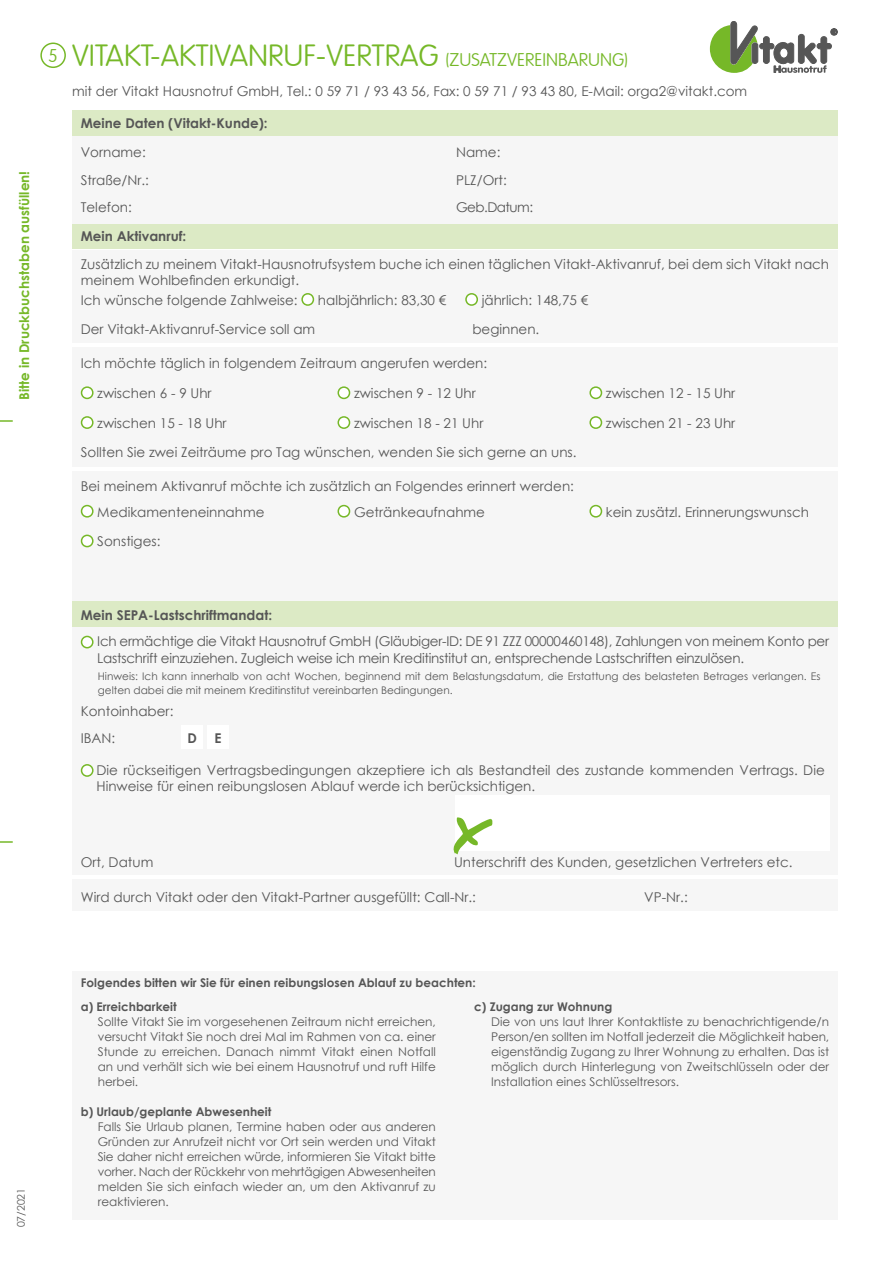
<style>
.page{position:relative;width:893px;height:1263px;background:#fff}
.page>*{position:absolute;margin:0;border:0;box-sizing:border-box;transform-origin:0 0}
.t1{font:100 30px "VAG Rounded LT Pro";color:#76b828}
.t2{font:100 18px "VAG Rounded LT Pro";color:#76b828}
.t3{font:13.5px/16.5px "Century Gothic";color:#565656}
.t4{font:13.5px/16.5px "Century Gothic";letter-spacing:-.02em;color:#565656}
.t5{font:700 13.5px "Century Gothic";color:#565656}
.t6{font:700 13.5px "Century Gothic";color:#76b828}
.t7{font:13.5px "Century Gothic";letter-spacing:-.04em;color:#565656}
.t8{font:12px/15px "Century Gothic";color:#565656;text-align:justify}
.t9{font:700 12px "Century Gothic";color:#565656}
.t10{font:10.5px/13.5px "Century Gothic";color:#565656}
.s1{font-size:18px}
</style>
<div class="page">
<svg style="left:0;top:420px;width:13px;height:2px"></svg>
<svg style="left:0;top:841px;width:13px;height:2px"></svg>
<svg style="left:710px;top:21px;width:127px;height:52px"></svg>
<div style="left:72px;top:501px;width:766px;height:101px;background:#f6f6f6"></div>
<div style="left:72px;top:223px;width:766px;height:26px;background:#dceac5"></div>
<div style="left:72px;top:250px;width:766px;height:64px;background:#f6f6f6"></div>
<svg style="left:301px;top:293px;width:14px;height:13px"></svg>
<svg style="left:465px;top:293px;width:13px;height:13px"></svg>
<div style="left:72px;top:111px;width:766px;height:25px;background:#dceac5"></div>
<div style="left:40px;top:43px;width:26px;height:25px;border:2px solid #76b828;border-radius:50%"></div>
<div style="left:72px;top:136px;width:766px;height:87px;background:#f6f6f6"></div>
<div style="left:72px;top:377px;width:261px;height:30px;background:#f6f6f6"></div>
<svg style="left:80px;top:386px;width:14px;height:14px"></svg>
<div style="left:329px;top:377px;width:252px;height:30px;background:#f6f6f6"></div>
<svg style="left:337px;top:386px;width:14px;height:14px"></svg>
<div style="left:581px;top:377px;width:257px;height:30px;background:#f6f6f6"></div>
<svg style="left:589px;top:386px;width:14px;height:14px"></svg>
<div style="left:72px;top:407px;width:261px;height:30px;background:#f6f6f6"></div>
<svg style="left:80px;top:416px;width:14px;height:13px"></svg>
<div style="left:329px;top:407px;width:252px;height:30px;background:#f6f6f6"></div>
<svg style="left:337px;top:416px;width:14px;height:13px"></svg>
<div style="left:581px;top:407px;width:257px;height:30px;background:#f6f6f6"></div>
<svg style="left:589px;top:416px;width:14px;height:13px"></svg>
<div style="left:72px;top:348px;width:766px;height:29px;background:#f6f6f6"></div>
<div style="left:72px;top:314px;width:766px;height:29px;background:#f6f6f6"></div>
<div style="left:72px;top:437px;width:766px;height:30px;background:#f6f6f6"></div>
<div style="left:72px;top:471px;width:766px;height:30px;background:#f6f6f6"></div>
<div style="left:72px;top:627px;width:766px;height:248px;background:#f6f6f6"></div>
<div style="left:72px;top:602px;width:766px;height:25px;background:#dceac5"></div>
<div style="left:82px;top:636px;width:11px;height:12px;background:#fff;border-radius:50%"></div>
<div style="left:81px;top:636px;width:13px;height:12px;border:2px solid #76b828;border-radius:50%"></div>
<div style="left:182px;top:726px;width:21px;height:23px;background:#fff"></div>
<div style="left:207px;top:726px;width:22px;height:23px;background:#fff"></div>
<div style="left:82px;top:765px;width:11px;height:11px;background:#fff;border-radius:50%"></div>
<div style="left:81px;top:764px;width:13px;height:13px;border:2px solid #76b828;border-radius:50%"></div>
<div style="left:72px;top:879px;width:766px;height:32px;background:#f6f6f6"></div>
<div style="left:455px;top:796px;width:374px;height:55px;background:#fff"></div>
<svg style="left:453px;top:817px;width:40px;height:37px"></svg>
<div style="left:72px;top:986px;width:766px;height:233px;background:#f6f6f6"></div>
<div style="left:72px;top:972px;width:766px;height:21px;background:#f6f6f6"></div>
<svg style="left:80px;top:504px;width:14px;height:14px"></svg>
<svg style="left:337px;top:504px;width:14px;height:14px"></svg>
<svg style="left:80px;top:534px;width:14px;height:14px"></svg>
<svg style="left:589px;top:504px;width:14px;height:14px"></svg>
<p class="t6" style="left:14px;top:400px;width:230px;rotate:-90deg">Bitte in Druckbuchstaben ausfüllen!</p>
<h2 class="t2" style="left:48px;top:46px;width:11px">5</h2>
<h1 class="t1" style="left:72px;top:38px;width:557px">VITAKT-AKTIVANRUF-VERTRAG <span class="s1">(ZUSATZVEREINBARUNG)</span></h1>
<p class="t3" style="left:72px;top:82px;width:676px">mit der Vitakt Hausnotruf GmbH, Tel.: 0 59 71 / 93 43 56, Fax: 0 59 71 / 93 43 80, E-Mail: orga2@vitakt.com</p>
<p class="t5" style="left:81px;top:113px;width:188px">Meine Daten (Vitakt-Kunde):</p>
<p class="t3" style="left:81px;top:138px;width:70px;line-height:27.6px">Vorname:<br>Straße/Nr.:</p>
<p class="t3" style="left:456px;top:144px;width:46px">Name:</p>
<p class="t3" style="left:456px;top:171px;width:52px">PLZ/Ort:</p>
<p class="t3" style="left:81px;top:199px;width:53px">Telefon:</p>
<p class="t7" style="left:456px;top:198px;width:79px">Geb.Datum:</p>
<p class="t5" style="left:81px;top:226px;width:107px">Mein Aktivanruf:</p>
<p class="t3" style="left:81px;top:255px;width:750px">Zusätzlich zu meinem Vitakt-Hausnotrufsystem buche ich einen täglichen Vitakt-Aktivanruf, bei dem sich Vitakt nach meinem Wohlbefinden erkundigt.</p>
<p class="t3" style="left:81px;top:291px;width:218px">Ich wünsche folgende Zahlweise:</p>
<p class="t3" style="left:318px;top:291px;width:130px">halbjährlich: 83,30 €</p>
<p class="t3" style="left:482px;top:291px;width:108px">jährlich: 148,75 €</p>
<p class="t3" style="left:81px;top:320px;width:236px">Der Vitakt-Aktivanruf-Service soll am</p>
<p class="t3" style="left:472px;top:320px;width:68px">beginnen.</p>
<p class="t3" style="left:81px;top:354px;width:408px">Ich möchte täglich in folgendem Zeitraum angerufen werden:</p>
<p class="t3" style="left:97px;top:385px;width:116px">zwischen 6 - 9 Uhr</p>
<p class="t3" style="left:354px;top:385px;width:123px">zwischen 9 - 12 Uhr</p>
<p class="t3" style="left:606px;top:385px;width:131px">zwischen 12 - 15 Uhr</p>
<p class="t3" style="left:97px;top:414px;width:131px">zwischen 15 - 18 Uhr</p>
<p class="t3" style="left:354px;top:414px;width:131px">zwischen 18 - 21 Uhr</p>
<p class="t3" style="left:606px;top:414px;width:131px">zwischen 21 - 23 Uhr</p>
<p class="t3" style="left:81px;top:443px;width:497px">Sollten Sie zwei Zeiträume pro Tag wünschen, wenden Sie sich gerne an uns.</p>
<p class="t3" style="left:81px;top:477px;width:495px">Bei meinem Aktivanruf möchte ich zusätzlich an Folgendes erinnert werden:</p>
<p class="t3" style="left:97px;top:503px;width:169px">Medikamenteneinnahme</p>
<p class="t3" style="left:354px;top:503px;width:132px">Getränkeaufnahme</p>
<p class="t3" style="left:97px;top:533px;width:65px">Sonstiges:</p>
<p class="t3" style="left:606px;top:503px;width:205px">kein zusätzl. Erinnerungswunsch</p>
<p class="t5" style="left:81px;top:604px;width:193px">Mein SEPA-Lastschriftmandat:</p>
<p class="t4" style="left:97px;top:633px;width:733px">Ich ermächtige die Vitakt Hausnotruf GmbH (Gläubiger-ID: DE 91 ZZZ 00000460148), Zahlungen von meinem Konto per<br>Lastschrift einzuziehen. Zugleich weise ich mein Kreditinstitut an, entsprechende Lastschriften einzulösen.</p>
<p class="t10" style="left:98px;top:670px;width:724px">Hinweis: Ich kann innerhalb von acht Wochen, beginnend mit dem Belastungsdatum, die Erstattung des belasteten Betrages verlangen. Es gelten dabei die mit meinem Kreditinstitut vereinbarten Bedingungen.</p>
<p class="t3" style="left:81px;top:697px;width:94px;line-height:26.7px">Kontoinhaber:<br>IBAN:</p>
<p class="t3" style="left:96px;top:761px;width:730px">Die rückseitigen Vertragsbedingungen akzeptiere ich als Bestandteil des zustande kommenden Vertrags. Die<br>Hinweise für einen reibungslosen Ablauf werde ich berücksichtigen.</p>
<p class="t5" style="left:187px;top:727px;width:11px">D</p>
<p class="t5" style="left:214px;top:727px;width:9px">E</p>
<p class="t3" style="left:81px;top:853px;width:74px">Ort, Datum</p>
<p class="t3" style="left:454px;top:853px;width:340px">Unterschrift des Kunden, gesetzlichen Vertreters etc.</p>
<p class="t3" style="left:81px;top:888px;width:397px">Wird durch Vitakt oder den Vitakt-Partner ausgefüllt: Call-Nr.:</p>
<p class="t3" style="left:644px;top:888px;width:45px">VP-Nr.:</p>
<p class="t10" style="left:14px;top:1227px;width:41px;rotate:-90deg">07/2021</p>
<p class="t9" style="left:81px;top:973px;width:397px">Folgendes bitten wir Sie für einen reibungslosen Ablauf zu beachten:</p>
<p class="t9" style="left:81px;top:997px;width:97px">a) Erreichbarkeit</p>
<p class="t8" style="left:98px;top:1013px;width:340px">Sollte Vitakt Sie im vorgesehenen Zeitraum nicht erreichen, versucht Vitakt Sie noch drei Mal im Rahmen von ca. einer Stunde zu erreichen. Danach nimmt Vitakt einen Notfall an und verhält sich wie bei einem Hausnotruf und ruft Hilfe herbei.</p>
<p class="t9" style="left:81px;top:1102px;width:192px">b) Urlaub/geplante Abwesenheit</p>
<p class="t8" style="left:98px;top:1118px;width:340px">Falls Sie Urlaub planen, Termine haben oder aus anderen Gründen zur Anrufzeit nicht vor Ort sein werden und Vitakt Sie daher nicht erreichen würde, informieren Sie Vitakt bitte vorher. Nach der Rückkehr von mehrtägigen Abwesenheiten melden Sie sich einfach wieder an, um den Aktivanruf zu reaktivieren.</p>
<p class="t9" style="left:474px;top:997px;width:140px">c) Zugang zur Wohnung</p>
<p class="t8" style="left:491px;top:1013px;width:340px">Die von uns laut Ihrer Kontaktliste zu benachrichtigende/n Person/en sollten im Notfall jederzeit die Möglichkeit haben, eigenständig Zugang zu Ihrer Wohnung zu erhalten. Das ist möglich durch Hinterlegung von Zweitschlüsseln oder der Installation eines Schlüsseltresors.</p>
</div>
